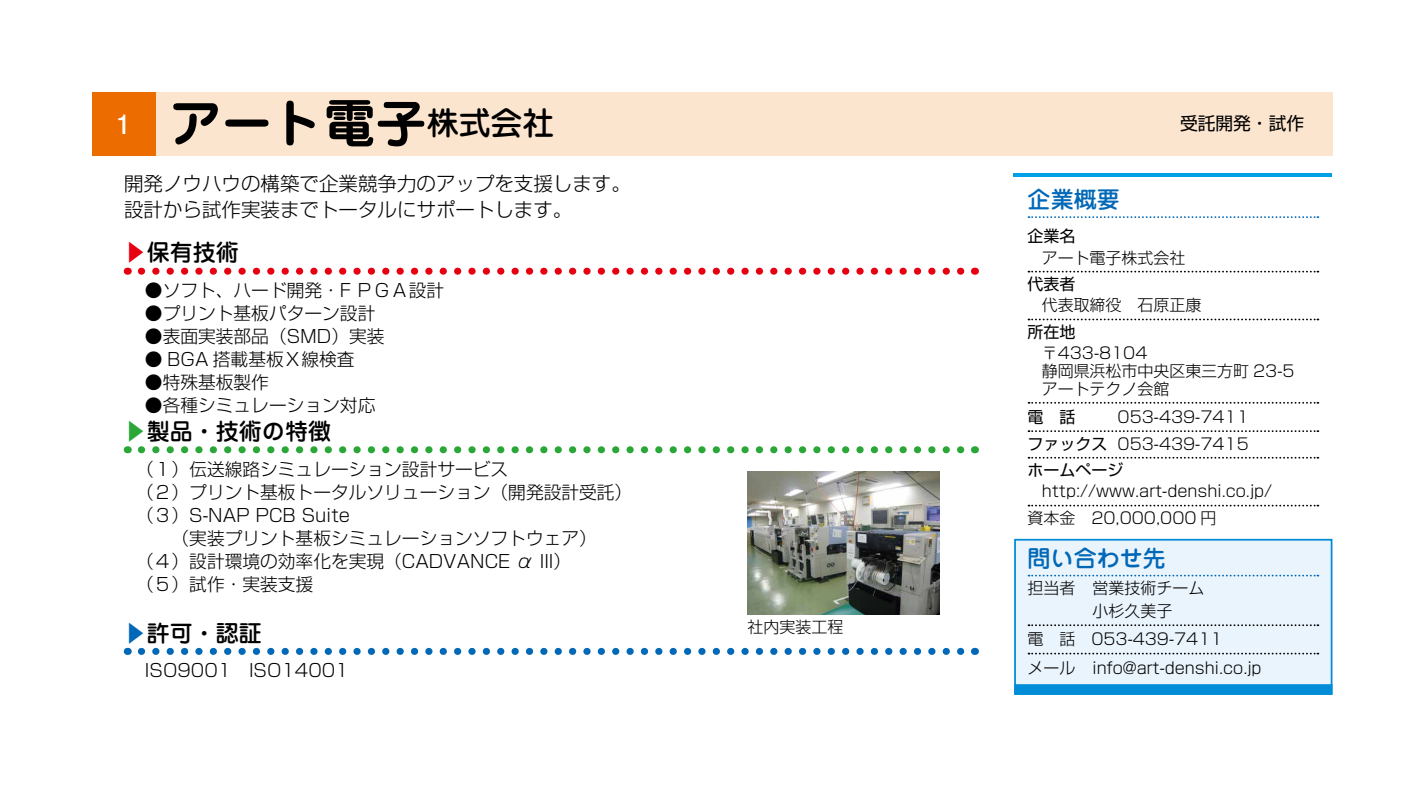
<style>
.page{position:relative;width:1425px;height:787px;background:#fff}
.page>*{position:absolute;margin:0;border:0;box-sizing:border-box;transform-origin:0 0}
.t1{font:700 51.5px "Jun 501 Pro";color:#000}
.t2{font:700 26.5px "Futo Go B101 Pr 6";color:#fff}
.t3{font:500 23px "Jun 34 Pro";color:#000}
.t4{font:500 23px "Jun 34 Pro";color:#0068b7}
.t5{font:300 19.5px/26.5px "Shin Go Pr 6";color:#000}
.t6{font:300 17.75px "Shin Go Pr 6";color:#000}
.t7{font:17.75px "Shin Go Pr 6";color:#000}
.t8{font:300 16px/26.5px "Shin Go Pr 6";color:#000}
.t9{font:16px "Shin Go Pr 6";color:#000}
.s1{font-family:"Jun 34 Pro";font-weight:500;font-size:32px}
.s2{color:#e60012}
.s3{color:#2aa738}
.s4{color:#0068b7}
.s5{font-weight:400}
</style>
<div class="page">
<div style="left:92px;top:92px;width:1240px;height:64px;background:#fce5ce"></div>
<div style="left:1014px;top:539px;width:318px;height:155px;background:#eaf4fc;border:2px solid #008cd6"></div>
<svg style="left:141px;top:268px;width:824px;height:7px"></svg>
<svg style="left:141px;top:446px;width:824px;height:7px"></svg>
<svg style="left:141px;top:648px;width:824px;height:7px"></svg>
<hr style="left:1013px;top:174px;width:319px;height:3px;background:#00a0e9">
<div style="left:1014px;top:684px;width:318px;height:10px;background:#008cd6;border:2px solid #008cd6"></div>
<svg style="left:1028px;top:216px;width:290px;height:2px"></svg>
<svg style="left:1028px;top:271px;width:290px;height:1px"></svg>
<svg style="left:1028px;top:318px;width:290px;height:2px"></svg>
<svg style="left:1028px;top:402px;width:290px;height:1px"></svg>
<svg style="left:1028px;top:430px;width:290px;height:2px"></svg>
<svg style="left:1028px;top:457px;width:290px;height:1px"></svg>
<svg style="left:1028px;top:504px;width:290px;height:2px"></svg>
<svg style="left:1028px;top:574px;width:290px;height:2px"></svg>
<svg style="left:1028px;top:624px;width:290px;height:2px"></svg>
<svg style="left:1028px;top:652px;width:290px;height:2px"></svg>
<div style="left:92px;top:92px;width:64px;height:64px;background:#ed6c00"></div>
<img style="left:747px;top:472px;width:192px;height:142px">
<h2 class="t2" style="left:116px;top:103px;width:16px">1</h2>
<h1 class="t1" style="left:170px;top:82px;width:386px">アート電子<span class="s1">株式会社</span></h1>
<p class="t5" style="left:124px;top:168px;width:508px">開発ノウハウの構築で企業競争力のアップを支援します。設計から試作実装までトータルにサポートします。</p>
<p class="t3" style="left:124px;top:234px;width:117px"><span class="s2">▶</span>保有技術</p>
<p class="t6" style="left:145px;top:276px;width:301px">●ソフト、ハード開発・F ＰＧＡ設計</p>
<p class="t6" style="left:145px;top:299px;width:232px">●プリント基板パターン設計</p>
<p class="t6" style="left:145px;top:322px;width:241px">●表面実装部品（SMD）実装</p>
<p class="t6" style="left:145px;top:345px;width:211px">● BGA 搭載基板Ｘ線検査</p>
<p class="t6" style="left:145px;top:368px;width:126px">●特殊基板製作</p>
<p class="t6" style="left:145px;top:391px;width:232px">●各種シミュレーション対応</p>
<p class="t3" style="left:124px;top:413px;width:209px"><span class="s3">▶</span>製品・技術の特徴</p>
<p class="t6" style="left:136px;top:454px;width:374px">（１）伝送線路シミュレーション設計サービス</p>
<p class="t6" style="left:136px;top:477px;width:498px">（２）プリント基板トータルソリューション（開発設計受託）</p>
<p class="t6" style="left:136px;top:500px;width:215px">（３）S-NAP PCB Suite</p>
<p class="t6" style="left:145px;top:523px;width:453px">　　（実装プリント基板シミュレーションソフトウェア）</p>
<p class="t6" style="left:136px;top:546px;width:436px">（４）設計環境の効率化を実現（CADVANCE α III）</p>
<p class="t6" style="left:136px;top:569px;width:179px">（５）試作・実装支援</p>
<p class="t3" style="left:124px;top:614px;width:140px"><span class="s4">▶</span>許可・認証</p>
<p class="t6" style="left:145px;top:656px;width:205px">ISO9001　ISO14001</p>
<p class="t8" style="left:747px;top:612px;width:97px">社内実装工程</p>
<p class="t7" style="left:1180px;top:108px;width:126px">受託開発・試作</p>
<p class="t4" style="left:1027px;top:181px;width:94px">企業概要</p>
<p class="t9" style="left:1027px;top:223px;width:49px">企業名</p>
<p class="t8" style="left:1041px;top:243px;width:145px">アート電子株式会社</p>
<p class="t9" style="left:1027px;top:271px;width:49px">代表者</p>
<p class="t8" style="left:1041px;top:290px;width:161px">代表取締役　石原正康</p>
<p class="t9" style="left:1027px;top:319px;width:49px">所在地</p>
<p class="t8" style="left:1041px;top:343px;width:254px;line-height:17.8px">〒433-8104<br>静岡県浜松市中央区東三方町 23-5アートテクノ会館</p>
<p class="t9" style="left:1027px;top:404px;width:49px">電　話</p>
<p class="t8" style="left:1027px;top:402px;width:223px;text-align:justify;text-indent:90px">053-439-7411<span class="s5">ファックス</span> 053-439-7415<span class="s5">ホームページ</span></p>
<p class="t8" style="left:1027px;top:477px;width:246px;text-indent:14px">http://www.art-denshi.co.jp/資本金 20,000,000 円</p>
<p class="t4" style="left:1027px;top:539px;width:140px">問い合わせ先</p>
<p class="t8" style="left:1092px;top:575px;width:113px;line-height:23px;text-indent:-65px">担当者 営業技術チーム小杉久美子</p>
<p class="t8" style="left:1027px;top:624px;width:235px;line-height:28.2px">電　話　053-439-7411<br>メール info@art-denshi.co.jp</p>
</div>
